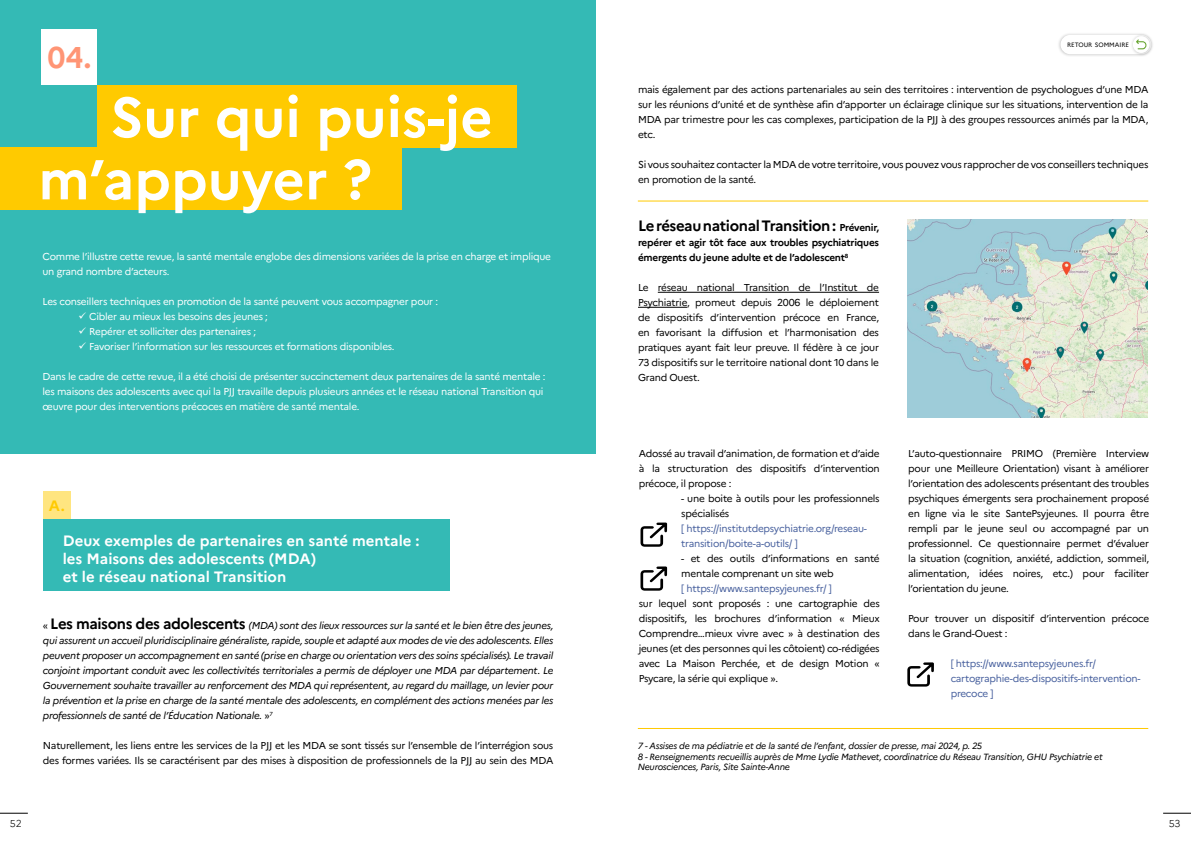
<style>
.page{position:relative;width:1191px;height:842px;background:#fff}
.page>*{position:absolute;margin:0;border:0;box-sizing:border-box;transform-origin:0 0}
.t1{font:700 56px/62.4px "Marianne";color:#fff}
.t2{font:700 30px "Marianne";color:#ff9575}
.t3{font:700 15px/18px "Marianne";color:#fff}
.t4{font:700 15px "Marianne";letter-spacing:-.025em;color:#000}
.t5{font:700 15px "Marianne";color:#ffca00}
.t6{font:10px/15px "Marianne";letter-spacing:-.025em;color:#000}
.t7{font:italic 10px/15px "Marianne";letter-spacing:-.025em;color:#000;text-align:justify}
.t8{font:10px/15px "Marianne";letter-spacing:-.025em;color:#fff}
.t9{font:10px/15px "Marianne";letter-spacing:-.025em;color:#465f9d}
.t10{font:700 10px/15px "Marianne";letter-spacing:-.025em;color:#000}
.t11{font:300 10px "Marianne";color:#000}
.t12{font:italic 9px/10.8px "Marianne";letter-spacing:-.025em;color:#000}
.t13{font:6.3px "Marianne";color:#000}
.s1{font-style:normal}
.s2{font-weight:700;font-style:normal;font-size:15px}
.s3{font-size:10px}
</style>
<div class="page">
<div style="left:0;top:0;width:595px;height:454px;background:#34bab5"></div>
<div style="left:97px;top:85px;width:420px;height:62px;background:#ffca00"></div>
<div style="left:0;top:147px;width:401px;height:63px;background:#ffca00"></div>
<div style="left:42px;top:29px;width:55px;height:56px;background:#fff"></div>
<hr style="left:658px;top:292px;width:221px;height:1px;background:#000">
<hr style="left:638px;top:307px;width:49px;height:1px;background:#000">
<div style="left:43px;top:519px;width:406px;height:71px;background:#34bab5"></div>
<div style="left:43px;top:491px;width:28px;height:28px;background:#ffe580"></div>
<hr style="left:638px;top:728px;width:510px;height:1px;background:#ffca00">
<hr style="left:638px;top:201px;width:510px;height:1px;background:#ffca00">
<img style="left:907px;top:220px;width:240px;height:197px">
<svg style="left:640px;top:522px;width:27px;height:25px"></svg>
<svg style="left:640px;top:566px;width:27px;height:25px"></svg>
<svg style="left:907px;top:662px;width:27px;height:25px"></svg>
<svg style="left:1163px;top:813px;width:28px;height:1px"></svg>
<svg style="left:0;top:813px;width:28px;height:1px"></svg>
<div style="left:1057px;top:32px;width:97px;height:25px;background:#000;opacity:.23"></div>
<div style="left:1060px;top:35px;width:91px;height:19px;background:#fff;border-radius:10px"></div>
<div style="left:1130px;top:33px;width:22px;height:23px;background:#000;opacity:.23"></div>
<svg style="left:1132px;top:36px;width:17px;height:17px"></svg>
<svg style="left:1136px;top:39px;width:10px;height:10px"></svg>
<h2 class="t2" style="left:47px;top:39px;width:46px">04.</h2>
<h1 class="t1" style="left:38px;top:86px;width:456px;text-indent:72px">Sur qui puis-je m’appuyer ?</h1>
<p class="t8" style="left:43px;top:249px;width:510px">Comme l’illustre cette revue, la santé mentale englobe des dimensions variées de la prise en charge et implique un grand nombre d’acteurs.</p>
<p class="t8" style="left:43px;top:294px;width:397px">Les conseillers techniques en promotion de la santé peuvent vous accompagner pour :</p>
<p class="t8" style="left:79px;top:309px;width:191px">✓ Cibler au mieux les besoins des jeunes ;</p>
<p class="t8" style="left:79px;top:324px;width:179px">✓ Repérer et solliciter des partenaires ;</p>
<p class="t8" style="left:79px;top:339px;width:317px">✓ Favoriser l’information sur les ressources et formations disponibles.</p>
<p class="t8" style="left:43px;top:369px;width:504px">Dans le cadre de cette revue, il a été choisi de présenter succinctement deux partenaires de la santé mentale : les maisons des adolescents avec qui la PJJ travaille depuis plusieurs années et le réseau national Transition qui œuvre pour des interventions précoces en matière de santé mentale.</p>
<h3 class="t5" style="left:49px;top:496px;width:17px">A.</h3>
<h3 class="t3" style="left:63px;top:531px;width:358px">Deux exemples de partenaires en santé mentale : les Maisons des adolescents (MDA)<br>et le réseau national Transition</h3>
<p class="t7" style="left:43px;top:618px;width:512px"><span class="s1">«</span> <span class="s2">Les maisons des adolescents</span> (MDA) sont des lieux ressources sur la santé et le bien être des jeunes, qui assurent un accueil pluridisciplinaire généraliste, rapide, souple et adapté aux modes de vie des adolescents. Elles peuvent proposer un accompagnement en santé (prise en charge ou orientation vers des soins spécialisés). Le travail conjoint important conduit avec les collectivités territoriales a permis de déployer une MDA par département. Le Gouvernement souhaite travailler au renforcement des MDA qui représentent, au regard du maillage, un levier pour la prévention et la prise en charge de la santé mentale des adolescents, en complément des actions menées par les professionnels de santé de l’Éducation Nationale. <span class="s1">»</span><sup>7</sup></p>
<p class="t6" style="left:43px;top:738px;width:512px">Naturellement, les liens entre les services de la PJJ et les MDA se sont tissés sur l’ensemble de l’interrégion sous des formes variées. Ils se caractérisent par des mises à disposition de professionnels de la PJJ au sein des MDA</p>
<p class="t13" style="left:1067px;top:41px;width:64px">RETOUR SOMMAIRE</p>
<p class="t6" style="left:638px;top:81px;width:512px;text-align:justify">mais également par des actions partenariales au sein des territoires : intervention de psychologues d’une MDA sur les réunions d’unité et de synthèse afin d’apporter un éclairage clinique sur les situations, intervention de la MDA par trimestre pour les cas complexes, participation de la PJJ à des groupes ressources animés par la MDA, etc.</p>
<p class="t6" style="left:638px;top:156px;width:512px">Si vous souhaitez contacter la MDA de votre territoire, vous pouvez vous rapprocher de vos conseillers techniques en promotion de la santé.</p>
<h3 class="t4" style="left:638px;top:216px;width:242px">Le réseau national Transition: <span class="s3">Prévenir,</span></h3>
<p class="t10" style="left:638px;top:235px;width:242px">repérer et agir tôt face aux troubles psychiatriques émergents du jeune adulte et de l’adolescent<sup>8</sup></p>
<p class="t6" style="left:638px;top:280px;width:242px;text-align:justify">Le réseau national Transition de l’Institut de Psychiatrie, promeut depuis 2006 le déploiement de dispositifs d’intervention précoce en France, en favorisant la diffusion et l’harmonisation des pratiques ayant fait leur preuve. Il fédère à ce jour 73 dispositifs sur le territoire national dont 10 dans le Grand Ouest.</p>
<p class="t6" style="left:639px;top:446px;width:242px;text-align:justify">Adossé au travail d’animation, de formation et d’aide à la structuration des dispositifs d’intervention précoce, il propose :</p>
<p class="t6" style="left:681px;top:491px;width:200px">- une boite à outils pour les professionnels spécialisés</p>
<p class="t9" style="left:681px;top:521px;width:187px">[ https://institutdepsychiatrie.org/reseau&shy;transition/boite-a-outils/ ]</p>
<p class="t6" style="left:681px;top:551px;width:200px">- et des outils d’informations en santé mentale comprenant un site web</p>
<p class="t9" style="left:681px;top:581px;width:152px">[ https://www.santepsyjeunes.fr/ ]</p>
<p class="t6" style="left:639px;top:596px;width:242px;text-align:justify">sur lequel sont proposés : une cartographie des dispositifs, les brochures d’information « Mieux Comprendre…mieux vivre avec » à destination des jeunes (et des personnes qui les côtoient) co-rédigées avec La Maison Perchée, et de design Motion « Psycare, la série qui explique ».</p>
<p class="t6" style="left:908px;top:446px;width:242px;text-align:justify">L’auto-questionnaire PRIMO (Première Interview pour une Meilleure Orientation) visant à améliorer l’orientation des adolescents présentant des troubles psychiques émergents sera prochainement proposé en ligne via le site SantePsyjeunes. Il pourra être rempli par le jeune seul ou accompagné par un professionnel. Ce questionnaire permet d’évaluer la situation (cognition, anxiété, addiction, sommeil, alimentation, idées noires, etc.) pour faciliter l’orientation du jeune.</p>
<p class="t6" style="left:908px;top:611px;width:242px">Pour trouver un dispositif d’intervention précoce dans le Grand-Ouest :</p>
<p class="t9" style="left:950px;top:656px;width:191px">[ https://www.santepsyjeunes.fr/ cartographie-des-dispositifs-intervention&shy;precoce ]</p>
<p class="t12" style="left:638px;top:740px;width:466px">7 - Assises de ma pédiatrie et de la santé de l’enfant, dossier de presse, mai 2024, p. 25<br>8 - Renseignements recueillis auprès de Mme Lydie Mathevet, coordinatrice du Réseau Transition, GHU Psychiatrie et<br>Neurosciences, Paris, Site Sainte-Anne</p>
<p class="t11" style="left:10px;top:818px;width:13px">52</p>
<p class="t11" style="left:1168px;top:818px;width:13px">53</p>
</div>
